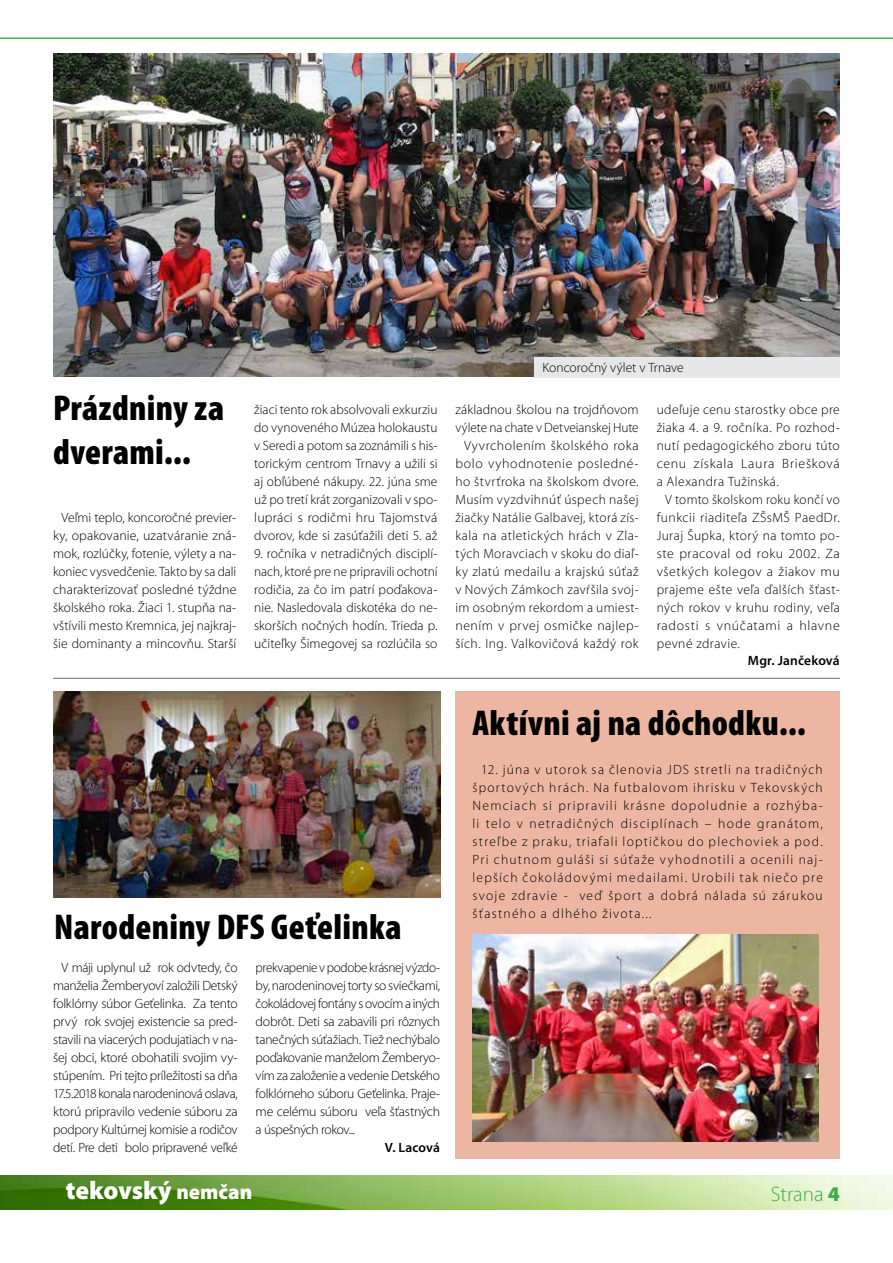
<style>
.page{position:relative;width:893px;height:1263px;background:#fff}
.page>*{position:absolute;margin:0;border:0;box-sizing:border-box;transform-origin:0 0}
.t1{font:900 condensed 36px/43.2px "Mini Pro";letter-spacing:.01em;color:#000}
.t2{font:900 25.5px "Mini Pro";letter-spacing:-.005em;color:#fff}
.t3{font:300 21px "Mini Pro";color:#41ad49}
.t4{font:300 13.5px/18px "Mini Pro";letter-spacing:.025em;color:#000;text-align:justify}
.t5{font:300 13.5px "Mini Pro";color:#000}
.t6{font:600 13.5px "Mini Pro";letter-spacing:.01em;color:#000}
.s1{font-size:21px}
.s2{font-weight:900}
</style>
<div class="page">
<img style="left:0;top:1176px;width:893px;height:34px">
<hr style="left:0;top:38px;width:893px;height:1px;background:#41ad49">
<img style="left:53px;top:691px;width:387px;height:207px">
<div style="left:455px;top:691px;width:385px;height:468px;background:#edb6a2"></div>
<img style="left:472px;top:934px;width:346px;height:208px">
<img style="left:53px;top:53px;width:787px;height:323px">
<div style="left:58px;top:680px;width:798px;height:17px;background:#000;opacity:.42"></div>
<hr style="left:53px;top:678px;width:787px;height:1px;background:#000">
<div style="left:534px;top:357px;width:306px;height:20px;background:#e6e7e8"></div>
<h1 class="t1" style="left:53px;top:387px;width:173px">Prázdniny za dverami...</h1>
<p class="t4" style="left:53px;top:509px;width:185px;text-indent:9px">Veľmi teplo, koncoročné previer&shy;ky, opakovanie, uzatváranie zná&shy;mok, rozlúčky, fotenie, výlety a na&shy;koniec vysvedčenie. Takto by sa dali charakterizovať posledné týždne školského roka. Žiaci 1. stupňa na&shy;vštívili mesto Kremnica, jej najkraj&shy;šie dominanty a mincovňu. Starší</p>
<p class="t4" style="left:254px;top:401px;width:185px">žiaci tento rok absolvovali exkurziu do vynoveného Múzea holokaustu v Seredi a potom sa zoznámili s his&shy;torickým centrom Trnavy a užili si aj obľúbené nákupy. 22. júna sme už po tretí krát zorganizovali v spo&shy;lupráci s rodičmi hru Tajomstvá dvorov, kde si zasúťažili deti 5. až</p>
<p class="t4" style="left:254px;top:545px;width:185px">9. ročníka v netradičných disciplí&shy;nach, ktoré pre ne pripravili ochotní rodičia, za čo im patrí poďakova&shy;nie. Nasledovala diskotéka do ne&shy;skorších nočných hodín. Trieda p. učiteľky Šimegovej sa rozlúčila so</p>
<p class="t5" style="left:543px;top:360px;width:143px">Koncoročný výlet v Trnave</p>
<p class="t4" style="left:455px;top:401px;width:185px;text-align:right">základnou školou na trojdňovom výlete na chate v Detveianskej Hute<br>Vyvrcholením školského roka bolo vyhodnotenie posledné&shy;ho štvrťroka na školskom dvore.<br>Musím vyzdvihnúť úspech našej žiačky Natálie Galbavej, ktorá zís&shy;kala na atletických hrách v Zla&shy;tých Moravciach v skoku do diaľ&shy;ky zlatú medailu a krajskú súťaž v Nových Zámkoch zavŕšila svoj&shy;im osobným rekordom a umiest&shy;nením v prvej osmičke najlep&shy;ších. Ing. Valkovičová každý rok</p>
<p class="t4" style="left:657px;top:401px;width:185px">udeľuje cenu starostky obce pre žiaka 4. a 9. ročníka. Po rozhod&shy;nutí pedagogického zboru túto cenu získala Laura Briešková a Alexandra Tužinská.</p>
<p class="t4" style="left:657px;top:491px;width:185px;text-indent:9px">V tomto školskom roku končí vo funkcii riaditeľa ZŠsMŠ PaedDr.<br>Juraj Šupka, ktorý na tomto po&shy;ste pracoval od roku 2002. Za všetkých kolegov a žiakov mu prajeme ešte veľa ďalších šťast&shy;ných rokov v kruhu rodiny, veľa radosti s vnúčatami a hlavne pevné zdravie.</p>
<p class="t6" style="left:748px;top:652px;width:93px">Mgr. Jančeková</p>
<h1 class="t1" style="left:54px;top:906px;width:349px">Narodeniny DFS Geťelinka</h1>
<p class="t4" style="left:53px;top:959px;width:186px;text-indent:9px">V máji uplynul už rok odvtedy, čo manželia Žemberyoví založili Detský folklórny súbor Geťelinka. Za tento prvý rok svojej existencie sa pred&shy;stavili na viacerých podujatiach v na&shy;šej obci, ktoré obohatili svojim vy&shy;stúpením. Pri tejto príležitosti sa dňa 17.5.2018 konala narodeninová oslava, ktorú pripravilo vedenie súboru za podpory Kultúrnej komisie a rodičov detí. Pre deti bolo pripravené veľké</p>
<p class="t4" style="left:256px;top:959px;width:186px">prekvapenie vpodobe krásnej výzdo&shy;by, narodeninovej torty so sviečkami, čokoládovej fontány s ovocím a iných dobrôt. Deti sa zabavili pri rôznych tanečných súťažiach. Tiež nechýbalo poďakovanie manželom Žemberyo&shy;vím za založenie a vedenie Detského folklórneho súboru Geťelinka. Praje&shy;me celému súboru veľa šťastných a úspešných rokov...</p>
<p class="t6" style="left:385px;top:1140px;width:57px">V. Lacová</p>
<h1 class="t1" style="left:472px;top:702px;width:335px">Aktívni aj na dôchodku...</h1>
<p class="t4" style="left:472px;top:761px;width:352px;text-indent:9px">12. júna v utorok sa členovia JDS stretli na tradičných športových hrách. Na futbalovom ihrisku v Tekovských Nemciach si pripravili krásne dopoludnie a rozhýba&shy;li telo v netradičných disciplínach – hode granátom, streľbe z praku, triafali loptičkou do plechoviek a pod.<br>Pri chutnom guláši si súťaže vyhodnotili a ocenili naj&shy;lepších čokoládovými medailami. Urobili tak niečo pre svoje zdravie - veď šport a dobrá nálada sú zárukou šťastného a dlhého života...</p>
<h2 class="t2" style="left:66px;top:1176px;width:188px">tekovský <span class="s1">nemčan</span></h2>
<h3 class="t3" style="left:771px;top:1182px;width:70px">Strana <span class="s2">4</span></h3>
</div>
